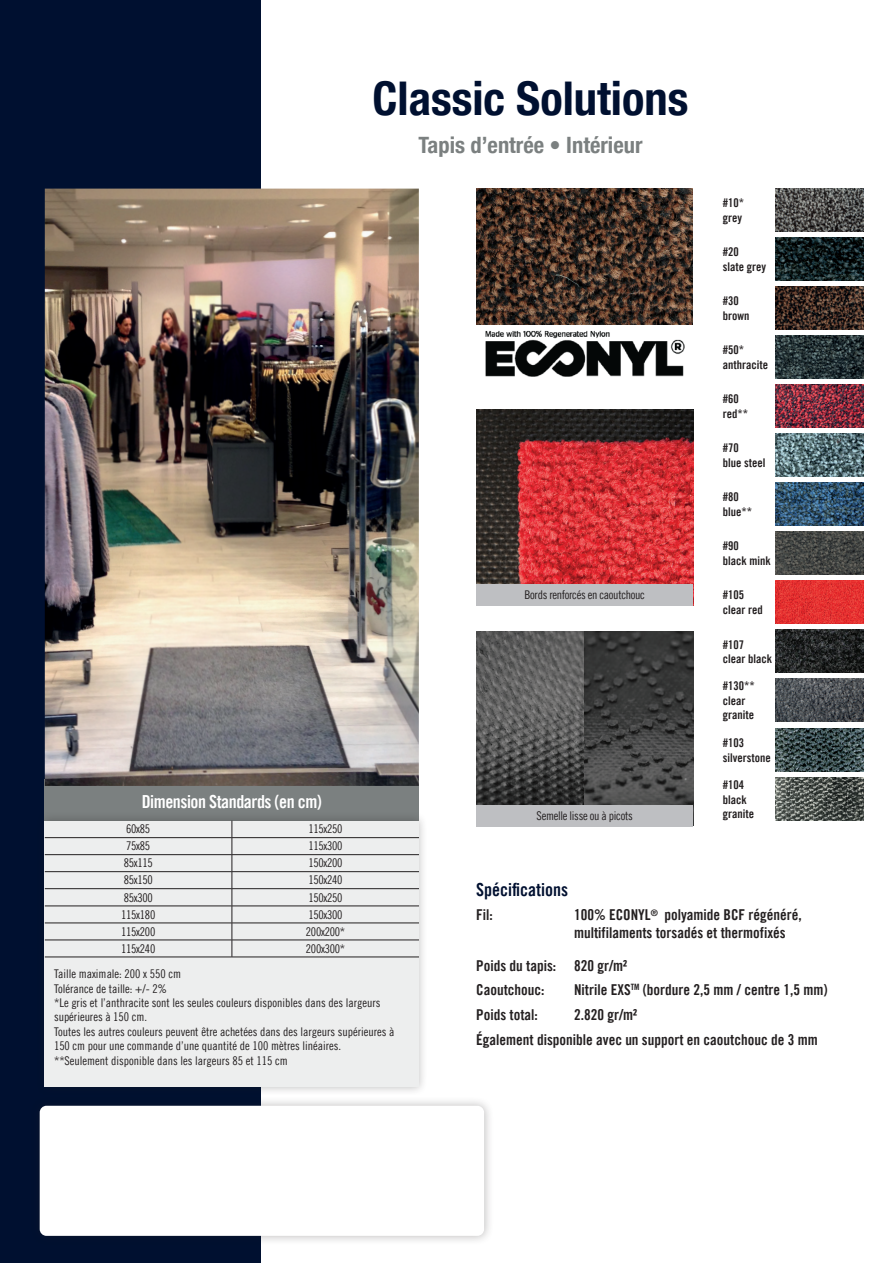
<style>
.page{position:relative;width:893px;height:1263px;background:#fff}
.page>*{position:absolute;margin:0;border:0;box-sizing:border-box;transform-origin:0 0}
.t1{font:700 condensed 46.5px "Helvetica Neue LT Pro";color:#001030}
.t2{font:700 condensed 22.5px "Helvetica Neue LT Pro";color:#7b8080}
.t3{font:18px "Trade Gothic LT Pro Bd Cn 20";letter-spacing:-.025em;color:#fff}
.t4{font:18px "Trade Gothic LT Pro Bd Cn 20";color:#001030}
.t5{font:15px/18px "Trade Gothic LT Pro Bd Cn 20";color:#231f20}
.t6{font:12px/14.4px "Trade Gothic LT Pro Cn 18";color:#231f20}
.t7{font:12px/14.4px "Trade Gothic LT Pro Bd Cn 20";color:#231f20}
.t8{font:12px "Trade Gothic LT Pro Cn 18";letter-spacing:-.025em;color:#231f20}
</style>
<div class="page">
<div style="left:0;top:0;width:261px;height:1263px;background:#001030"></div>
<div style="left:45px;top:779px;width:374px;height:46px;background:#7b8080"></div>
<div style="left:30px;top:1096px;width:464px;height:149px;background:#231f20;opacity:.3"></div>
<div style="left:40px;top:1106px;width:444px;height:130px;background:#fff;border-radius:7px"></div>
<div style="left:35px;top:811px;width:393px;height:285px;background:#231f20;opacity:.3"></div>
<div style="left:45px;top:821px;width:374px;height:265px;background:#edeeee"></div>
<hr style="left:232px;top:854px;width:187px;height:1px;background:#231f20">
<hr style="left:232px;top:871px;width:187px;height:1px;background:#231f20">
<hr style="left:232px;top:888px;width:187px;height:1px;background:#231f20">
<hr style="left:232px;top:906px;width:187px;height:1px;background:#231f20">
<svg style="left:232px;top:821px;width:1px;height:136px"></svg>
<hr style="left:232px;top:837px;width:187px;height:1px;background:#231f20">
<hr style="left:45px;top:837px;width:187px;height:1px;background:#231f20">
<hr style="left:45px;top:854px;width:187px;height:1px;background:#231f20">
<hr style="left:45px;top:871px;width:187px;height:1px;background:#231f20">
<hr style="left:45px;top:888px;width:187px;height:1px;background:#231f20">
<hr style="left:45px;top:906px;width:187px;height:1px;background:#231f20">
<hr style="left:45px;top:923px;width:187px;height:1px;background:#231f20">
<hr style="left:232px;top:923px;width:187px;height:1px;background:#231f20">
<hr style="left:45px;top:940px;width:187px;height:1px;background:#231f20">
<hr style="left:232px;top:940px;width:187px;height:1px;background:#231f20">
<hr style="left:45px;top:957px;width:187px;height:1px;background:#231f20">
<hr style="left:232px;top:957px;width:187px;height:1px;background:#231f20">
<img style="left:45px;top:189px;width:374px;height:597px">
<img style="left:476px;top:410px;width:217px;height:174px">
<div style="left:476px;top:584px;width:217px;height:21px;background:#bebfc2"></div>
<img style="left:476px;top:631px;width:217px;height:174px">
<div style="left:476px;top:805px;width:217px;height:21px;background:#bebfc2"></div>
<img style="left:775px;top:287px;width:88px;height:43px">
<img style="left:775px;top:729px;width:88px;height:43px">
<img style="left:775px;top:532px;width:88px;height:43px">
<img style="left:775px;top:336px;width:88px;height:43px">
<img style="left:775px;top:778px;width:88px;height:43px">
<img style="left:775px;top:581px;width:88px;height:43px">
<img style="left:775px;top:385px;width:88px;height:43px">
<img style="left:775px;top:630px;width:88px;height:43px">
<img style="left:775px;top:434px;width:88px;height:43px">
<img style="left:775px;top:189px;width:88px;height:42px">
<img style="left:775px;top:679px;width:88px;height:43px">
<img style="left:775px;top:483px;width:88px;height:43px">
<img style="left:775px;top:238px;width:88px;height:43px">
<img style="left:477px;top:189px;width:216px;height:136px">
<img style="left:485px;top:330px;width:200px;height:47px">
<h1 class="t1" style="left:373px;top:70px;width:317px">Classic Solutions</h1>
<h3 class="t3" style="left:142px;top:790px;width:182px">Dimension Standards (en cm)</h3>
<p class="t6" style="left:126px;top:822px;width:26px">60x85</p>
<p class="t8" style="left:308px;top:822px;width:36px">115x250</p>
<p class="t6" style="left:126px;top:839px;width:26px">75x85</p>
<p class="t8" style="left:308px;top:839px;width:36px">115x300</p>
<p class="t6" style="left:124px;top:856px;width:31px">85x115</p>
<p class="t8" style="left:308px;top:856px;width:36px">150x200</p>
<p class="t6" style="left:124px;top:873px;width:31px">85x150</p>
<p class="t8" style="left:308px;top:873px;width:36px">150x240</p>
<p class="t6" style="left:124px;top:890px;width:31px">85x300</p>
<p class="t8" style="left:308px;top:890px;width:36px">150x250</p>
<p class="t8" style="left:121px;top:907px;width:36px">115x180</p>
<p class="t8" style="left:308px;top:907px;width:36px">150x300</p>
<p class="t8" style="left:121px;top:924px;width:36px">115x200</p>
<p class="t8" style="left:306px;top:924px;width:41px">200x200*</p>
<p class="t8" style="left:121px;top:941px;width:36px">115x240</p>
<p class="t8" style="left:306px;top:941px;width:41px">200x300*</p>
<p class="t6" style="left:54px;top:967px;width:342px">Taille maximale: 200 x 550 cm<br>Tolérance de taille: +/- 2%<br>*Le gris et l’anthracite sont les seules couleurs disponibles dans des largeurs supérieures à 150 cm.<br>Toutes les autres couleurs peuvent être achetées dans des largeurs supérieures à 150 cm pour une commande d’une quantité de 100 mètres linéaires. **Seulement disponible dans les largeurs 85 et 115 cm</p>
<h2 class="t2" style="left:418px;top:132px;width:225px">Tapis d’entrée • Intérieur</h2>
<p class="t8" style="left:525px;top:587px;width:122px">Bords renforcés en caoutchouc</p>
<p class="t8" style="left:537px;top:808px;width:98px">Semelle lisse ou à picots</p>
<p class="t7" style="left:723px;top:196px;width:23px">#10* grey</p>
<p class="t7" style="left:723px;top:245px;width:45px">#20<br>slate grey</p>
<p class="t7" style="left:723px;top:294px;width:28px">#30 brown</p>
<p class="t7" style="left:723px;top:343px;width:47px">#50* anthracite</p>
<p class="t7" style="left:723px;top:392px;width:27px">#60 red**</p>
<p class="t7" style="left:723px;top:441px;width:44px">#70<br>blue steel</p>
<p class="t7" style="left:723px;top:490px;width:31px">#80 blue**</p>
<p class="t7" style="left:723px;top:539px;width:49px">#90<br>black mink</p>
<p class="t7" style="left:723px;top:588px;width:41px">#105 clear red</p>
<p class="t7" style="left:723px;top:637px;width:51px">#107<br>clear black</p>
<p class="t7" style="left:723px;top:679px;width:33px">#130** clear granite</p>
<p class="t7" style="left:723px;top:736px;width:49px">#103 silverstone</p>
<p class="t7" style="left:723px;top:777px;width:33px">#104 black granite</p>
<h3 class="t4" style="left:476px;top:878px;width:93px">Spécifications</h3>
<p class="t5" style="left:476px;top:906px;width:18px">Fil:</p>
<p class="t5" style="left:574px;top:906px;width:229px">100% ECONYL<sup>®</sup> polyamide BCF régénéré, multifilaments torsadés et thermofixés</p>
<p class="t5" style="left:476px;top:953px;width:152px;line-height:24.8px">Poids du tapis: 820 gr/m²<br>Caoutchouc:</p>
<p class="t5" style="left:574px;top:981px;width:255px">Nitrile EXS<sup>TM</sup> (bordure 2,5 mm / centre 1,5 mm)</p>
<p class="t5" style="left:476px;top:1002px;width:343px;line-height:24.6px;text-indent:98px">2.820 gr/m²<br>Également disponible avec un support en caoutchouc de 3 mm</p>
<p class="t5" style="left:476px;top:1006px;width:63px">Poids total:</p>
</div>
